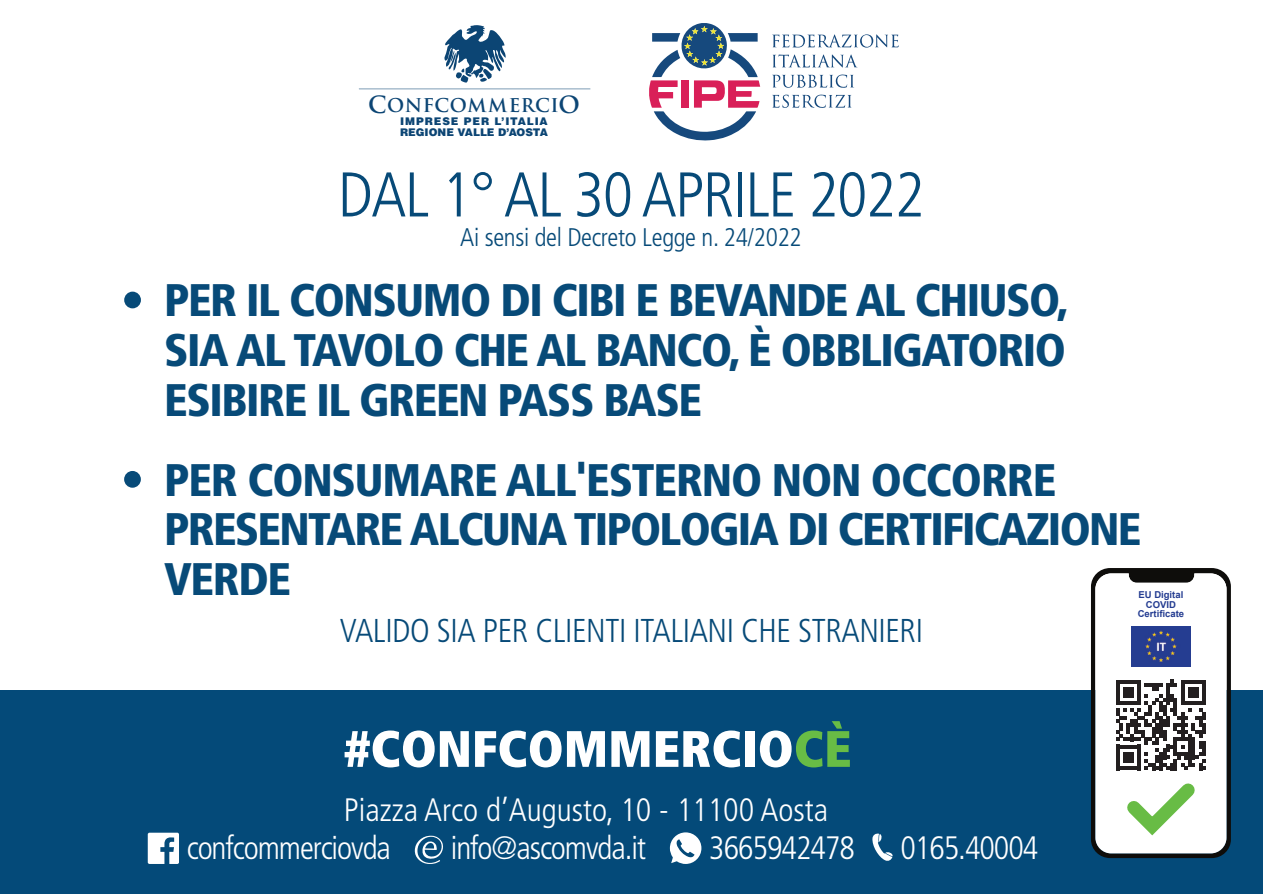
<style>
.page{position:relative;width:1263px;height:894px;background:#fff}
.page>*{position:absolute;margin:0;border:0;box-sizing:border-box;transform-origin:0 0}
.t1{font:300 condensed 63px "Frutiger LT Std";letter-spacing:-.025em;color:#074a78}
.t2{font:900 condensed 51.15px "Frutiger LT Std";color:#fff}
.t3{font:900 condensed 45.6px/49.7px "Frutiger LT Std";letter-spacing:-.03em;color:#074a78;text-align:justify}
.t4{font:300 condensed 33px "Frutiger LT Std";letter-spacing:-.015em;color:#074a78}
.t5{font:300 condensed 32.4px/37.8px "Frutiger LT Std";color:#fff}
.t6{font:300 condensed 32.4px "Frutiger LT Std";letter-spacing:-.035em;color:#fff}
.t7{font:300 condensed 25.5px "Frutiger LT Std";letter-spacing:-.015em;color:#074a78}
.t8{font:700 18.45px "Trajan Pro";letter-spacing:.025em;color:#0c4574}
.t9{font:900 10.5px "Helvetica LT Std";color:#0c4574}
.t10{font:900 10.5px "Helvetica LT Std";letter-spacing:.085em;color:#0c4574}
.t11{font:700 9.45px/9.4px "Arial";color:#243c91;text-align:center}
.s1{font-size:23.1px}
.s2{color:#68bc45}
</style>
<div class="page">
<div style="left:0;top:690px;width:1263px;height:203px;background:#044a79"></div>
<svg style="left:1091px;top:568px;width:140px;height:289px"></svg>
<svg style="left:148px;top:832px;width:31px;height:31px"></svg>
<svg style="left:415px;top:835px;width:28px;height:28px"></svg>
<svg style="left:670px;top:832px;width:31px;height:31px"></svg>
<svg style="left:872px;top:833px;width:21px;height:28px"></svg>
<svg style="left:772px;top:54px;width:86px;height:14px"></svg>
<svg style="left:772px;top:74px;width:82px;height:14px"></svg>
<svg style="left:772px;top:94px;width:80px;height:14px"></svg>
<svg style="left:772px;top:34px;width:127px;height:14px"></svg>
<svg style="left:359px;top:89px;width:231px;height:1px"></svg>
<svg style="left:444px;top:25px;width:62px;height:58px"></svg>
<svg style="left:649px;top:23px;width:111px;height:118px"></svg>
<div style="left:124px;top:291px;width:17px;height:17px;background:#074a78;border-radius:50%"></div>
<div style="left:124px;top:471px;width:17px;height:16px;background:#074a78;border-radius:50%"></div>
<p class="t8" style="left:368px;top:98px;width:213px"><span class="s1">C</span>ONFCOMMERCI<span class="s1">O</span></p>
<p class="t10" style="left:400px;top:118px;width:149px">IMPRESE PER L’ITALIA</p>
<p class="t9" style="left:400px;top:129px;width:149px">REGIONE VALLE D’AOSTA</p>
<h1 class="t1" style="left:338px;top:169px;width:589px">DAL 1° AL 30 APRILE 2022</h1>
<p class="t7" style="left:460px;top:227px;width:343px">Ai sensi del Decreto Legge n. 24/2022</p>
<p class="t3" style="left:164px;top:280px;width:906px">PER IL CONSUMO DI CIBI E BEVANDE AL CHIUSO, SIA AL TAVOLO CHE AL BANCO, È OBBLIGATORIO ESIBIRE IL GREEN PASS BASE</p>
<p class="t3" style="left:164px;top:459px;width:979px;text-align:left">PER CONSUMARE ALL'ESTERNO NON OCCORRE<br>PRESENTARE ALCUNA TIPOLOGIA DI CERTIFICAZIONE<br>VERDE</p>
<p class="t11" style="left:1138px;top:591px;width:48px">EU Digital<br>COVID<br>Certificate</p>
<p class="t4" style="left:340px;top:617px;width:585px">VALIDO SIA PER CLIENTI ITALIANI CHE STRANIERI</p>
<p class="t2" style="left:344px;top:728px;width:509px">#CONFCOMMERCIO<span class="s2">CÈ</span></p>
<p class="t5" style="left:187px;top:793px;width:643px;text-indent:157px">Piazza Arco d’Augusto, 10 - 11100 Aosta confcommerciovda</p>
<p class="t6" style="left:451px;top:834px;width:197px">info@ascomvda.it</p>
<p class="t6" style="left:709px;top:834px;width:147px">3665942478</p>
<p class="t6" style="left:900px;top:834px;width:140px">0165.40004</p>
</div>
